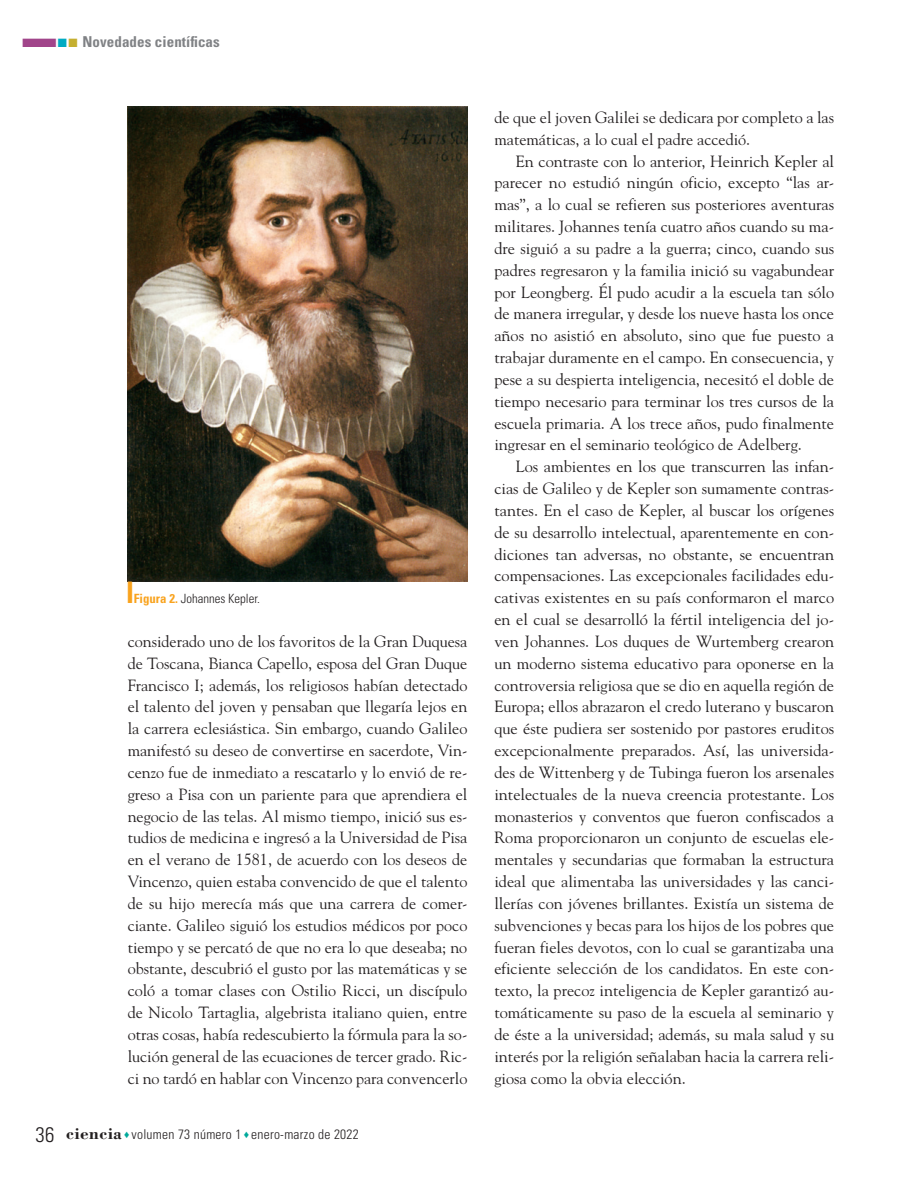
<style>
.page{position:relative;width:915px;height:1191px;background:#fff}
.page>*{position:absolute;margin:0;border:0;box-sizing:border-box;transform-origin:0 0}
.t1{font:16.2px/21.9px "Goudy Std";color:#231f20;text-align:justify}
.t2{font:700 condensed 15px "Univers LT Std";letter-spacing:.005em;color:#808285}
.t3{font:300 condensed 13.5px "Univers LT Std";letter-spacing:.02em;color:#231f20}
.t4{font:300 condensed 12.75px "Univers LT Std";color:#231f20}
.s1{color:#a1458a}
.s2{color:#00abc3}
.s3{color:#c5af30}
.s4{color:#f9a31e}
.s5{font-weight:700;color:#f9a31e}
.s6{font-size:21px}
.s7{font-family:"Bodoni Std";font-weight:700;font-stretch:normal;font-size:17.25px}
.s8{color:#00a99b}
</style>
<div class="page">
<img style="left:128px;top:107px;width:339px;height:474px">
<p class="t2" style="left:21px;top:32px;width:200px"><span class="s1">■</span><span class="s2">■</span><span class="s3">■</span> Novedades científicas</p>
<p class="t4" style="left:128px;top:591px;width:134px"><span class="s4">■</span> <span class="s5">Figura 2.</span> Johannes Kepler.</p>
<p class="t1" style="left:128px;top:630px;width:341px">considerado uno de los favoritos de la Gran Duquesa de Toscana, Bianca Capello, esposa del Gran Duque Francisco I; además, los religiosos habían detectado el talento del joven y pensaban que llegaría lejos en la carrera eclesiástica. Sin embargo, cuando Galileo manifestó su deseo de convertirse en sacerdote, Vin&shy;cenzo fue de inmediato a rescatarlo y lo envió de re&shy;greso a Pisa con un pariente para que aprendiera el negocio de las telas. Al mismo tiempo, inició sus es&shy;tudios de medicina e ingresó a la Universidad de Pisa en el verano de 1581, de acuerdo con los deseos de Vincenzo, quien estaba convencido de que el talento de su hijo merecía más que una carrera de comer&shy;ciante. Galileo siguió los estudios médicos por poco tiempo y se percató de que no era lo que deseaba; no obstante, descubrió el gusto por las matemáticas y se coló a tomar clases con Ostilio Ricci, un discípulo de Nicolo Tartaglia, algebrista italiano quien, entre otras cosas, había redescubierto la fórmula para la so&shy;lución general de las ecuaciones de tercer grado. Ric&shy;ci no tardó en hablar con Vincenzo para convencerlo</p>
<p class="t3" style="left:36px;top:1126px;width:325px"><span class="s6">36</span> <span class="s7">ciencia</span> <span class="s8">♦</span> volumen 73 número 1 <span class="s8">♦</span> enero-marzo de 2022</p>
<p class="t1" style="left:494px;top:106px;width:341px">de que el joven Galilei se dedicara por completo a las matemáticas, a lo cual el padre accedió.</p>
<p class="t1" style="left:494px;top:150px;width:341px;text-indent:21px">En contraste con lo anterior, Heinrich Kepler al parecer no estudió ningún oficio, excepto “las ar&shy;mas”, a lo cual se refieren sus posteriores aventuras militares. Johannes tenía cuatro años cuando su ma&shy;dre siguió a su padre a la guerra; cinco, cuando sus padres regresaron y la familia inició su vagabundear por Leongberg. Él pudo acudir a la escuela tan sólo de manera irregular, y desde los nueve hasta los once años no asistió en absoluto, sino que fue puesto a trabajar duramente en el campo. En consecuencia, y pese a su despierta inteligencia, necesitó el doble de tiempo necesario para terminar los tres cursos de la escuela primaria. A los trece años, pudo finalmente ingresar en el seminario teológico de Adelberg.</p>
<p class="t1" style="left:494px;top:455px;width:341px;text-indent:21px">Los ambientes en los que transcurren las infan&shy;cias de Galileo y de Kepler son sumamente contras&shy;tantes. En el caso de Kepler, al buscar los orígenes de su desarrollo intelectual, aparentemente en con&shy;diciones tan adversas, no obstante, se encuentran compensaciones. Las excepcionales facilidades edu&shy;cativas existentes en su país conformaron el marco en el cual se desarrolló la fértil inteligencia del jo&shy;ven Johannes. Los duques de Wurtemberg crearon un moderno sistema educativo para oponerse en la controversia religiosa que se dio en aquella región de Europa; ellos abrazaron el credo luterano y buscaron que éste pudiera ser sostenido por pastores eruditos excepcionalmente preparados. Así, las universida&shy;des de Wittenberg y de Tubinga fueron los arsenales intelectuales de la nueva creencia protestante. Los monasterios y conventos que fueron confiscados a Roma proporcionaron un conjunto de escuelas ele&shy;mentales y secundarias que formaban la estructura ideal que alimentaba las universidades y las canci&shy;llerías con jóvenes brillantes. Existía un sistema de subvenciones y becas para los hijos de los pobres que fueran fieles devotos, con lo cual se garantizaba una eficiente selección de los candidatos. En este con&shy;texto, la precoz inteligencia de Kepler garantizó au&shy;tomáticamente su paso de la escuela al seminario y de éste a la universidad; además, su mala salud y su interés por la religión señalaban hacia la carrera reli&shy;giosa como la obvia elección.</p>
</div>
